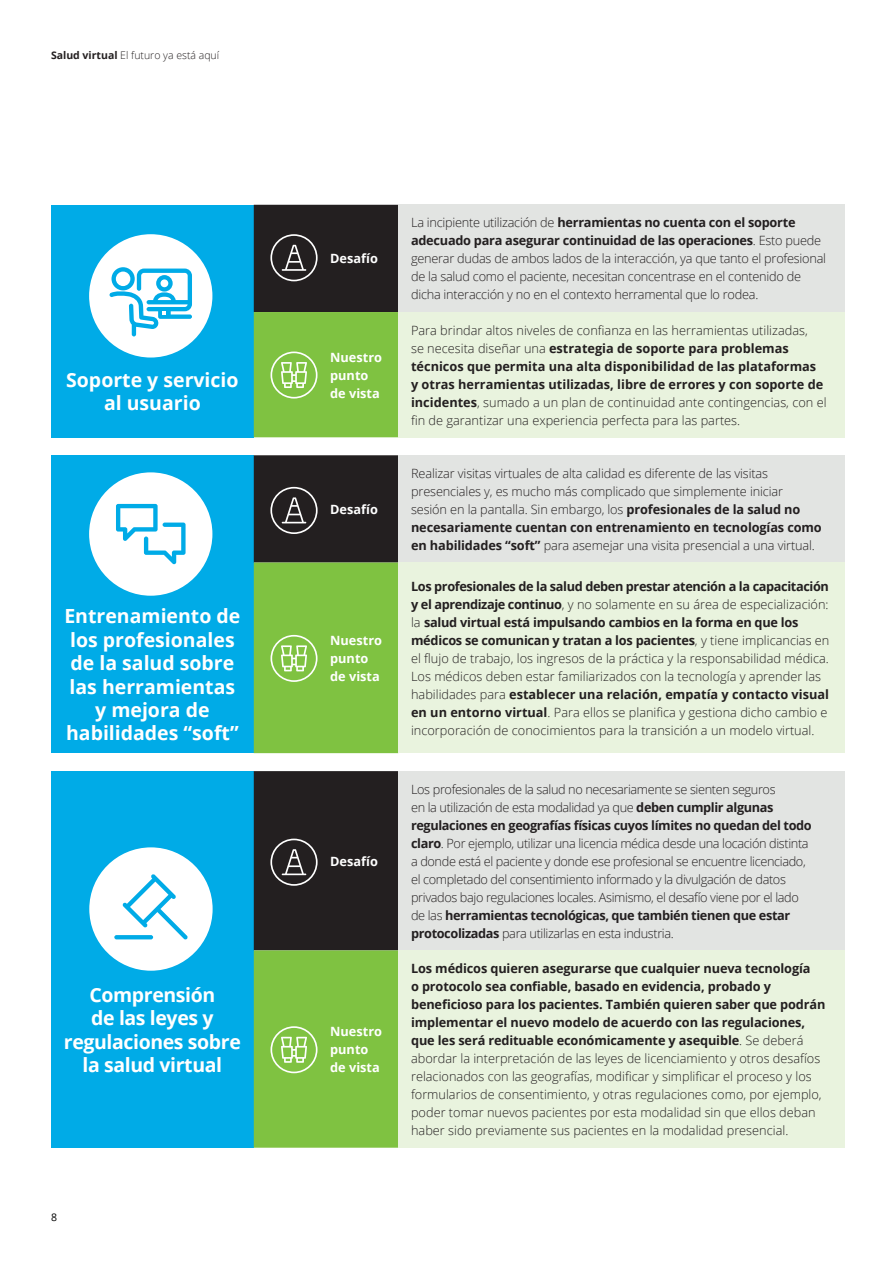
<style>
.page{position:relative;width:893px;height:1263px;background:#fff}
.page>*{position:absolute;margin:0;border:0;box-sizing:border-box;transform-origin:0 0}
.Brochure_title___Rig{font:700 19.5px/23.4px "Open Sans";color:#fff;text-align:center}
.Brochure_title___Rig-2{font:700 19.5px/23.4px "Open Sans";letter-spacing:-.02em;color:#fff;text-align:center}
.Brochure_title___Rig-3{font:300 12.75px/18px "Open Sans";letter-spacing:-.01em;color:#231f20}
.Brochure_title___Rig-4{font:300 12.75px/18px "Open Sans";letter-spacing:-.03em;color:#231f20}
.Brochure_title___Rig-5{font:700 12.75px/18px "Open Sans";letter-spacing:-.03em;color:#231f20}
.Brochure_title___Rig-6{font:700 12.75px/18px "Open Sans";color:#fff}
.Brochure_title___Rig-7{font:300 10.5px "Open Sans";color:#231f20}
.Folio_Left_pg__7_9_5{font:10.5px "Open Sans";color:#010101}
.s1{font-weight:700}
.s2{font-weight:300}
</style>
<div class="page">
<div style="left:51px;top:205px;width:203px;height:232px;background:#00abe7"></div>
<div style="left:398px;top:205px;width:447px;height:107px;background:#e2e4e2"></div>
<div style="left:398px;top:312px;width:447px;height:125px;background:#e9f3de"></div>
<svg style="left:254px;top:205px;width:144px;height:232px;background:#587935"></svg>
<svg style="left:89px;top:234px;width:123px;height:123px"></svg>
<div style="left:161px;top:279px;width:7px;height:8px;background:#fff;border-radius:50%"></div>
<div style="left:51px;top:455px;width:203px;height:298px;background:#00abe7"></div>
<div style="left:398px;top:455px;width:447px;height:107px;background:#e2e4e2"></div>
<div style="left:398px;top:562px;width:447px;height:191px;background:#e9f3de"></div>
<svg style="left:254px;top:455px;width:144px;height:298px;background:#618a39"></svg>
<svg style="left:89px;top:472px;width:123px;height:124px"></svg>
<div style="left:51px;top:771px;width:203px;height:377px;background:#00abe7"></div>
<div style="left:398px;top:771px;width:447px;height:179px;background:#e2e4e2"></div>
<div style="left:398px;top:950px;width:447px;height:198px;background:#e9f3de"></div>
<svg style="left:254px;top:771px;width:144px;height:377px;background:#567635"></svg>
<svg style="left:89px;top:847px;width:124px;height:124px"></svg>
<p class="Brochure_title___Rig-7" style="left:51px;top:48px;width:170px"><span class="s1">Salud virtual</span> El futuro ya está aquí</p>
<p class="Brochure_title___Rig" style="left:66px;top:368px;width:174px">Soporte y servicio al usuario</p>
<p class="Brochure_title___Rig" style="left:64px;top:604px;width:178px">Entrenamiento de los profesionales de la salud sobre las herramientas y mejora de habilidades “soft”</p>
<p class="Brochure_title___Rig-2" style="left:64px;top:983px;width:178px">Comprensión<br>de las leyes y regulaciones sobre la salud virtual</p>
<p class="Folio_Left_pg__7_9_5" style="left:51px;top:1210px;width:8px">8</p>
<p class="Brochure_title___Rig-6" style="left:330px;top:249px;width:49px">Desafío</p>
<p class="Brochure_title___Rig-6" style="left:330px;top:348px;width:53px">Nuestro punto de vista</p>
<p class="Brochure_title___Rig-6" style="left:330px;top:500px;width:49px">Desafío</p>
<p class="Brochure_title___Rig-6" style="left:330px;top:631px;width:53px">Nuestro punto de vista</p>
<p class="Brochure_title___Rig-6" style="left:330px;top:852px;width:49px">Desafío</p>
<p class="Brochure_title___Rig-6" style="left:330px;top:1022px;width:53px">Nuestro punto de vista</p>
<p class="Brochure_title___Rig-3" style="left:411px;top:213px;width:416px">La incipiente utilización de <span class="s1">herramientas no cuenta con el soporte adecuado para asegurar continuidad de las operaciones</span>. Esto puede generar dudas de ambos lados de la interacción, ya que tanto el profesional de la salud como el paciente, necesitan concentrase en el contenido de dicha interacción y no en el contexto herramental que lo rodea.</p>
<p class="Brochure_title___Rig-3" style="left:411px;top:321px;width:417px">Para brindar altos niveles de confianza en las herramientas utilizadas,<br>se necesita diseñar una <span class="s1">estrategia de soporte para problemas técnicos que permita una alta disponibilidad de las plataformas y otras herramientas utilizadas, libre de errores y con soporte de incidentes</span>, sumado a un plan de continuidad ante contingencias, con el fin de garantizar una experiencia perfecta para las partes.</p>
<p class="Brochure_title___Rig-3" style="left:411px;top:464px;width:412px">Realizar visitas virtuales de alta calidad es diferente de las visitas presenciales y, es mucho más complicado que simplemente iniciar sesión en la pantalla. Sin embargo, los <span class="s1">profesionales de la salud no necesariamente cuentan con entrenamiento en tecnologías como en habilidades “soft”</span> para asemejar una visita presencial a una virtual.</p>
<p class="Brochure_title___Rig-5" style="left:411px;top:577px;width:419px">Los profesionales de la salud deben prestar atención a la capacitación y el aprendizaje continuo<span class="s2">, y no solamente en su área de especialización:</span></p>
<p class="Brochure_title___Rig-3" style="left:411px;top:613px;width:420px">la <span class="s1">salud virtual está impulsando cambios en la forma en que los médicos se comunican y tratan a los pacientes</span>, y tiene implicancias en el flujo de trabajo, los ingresos de la práctica y la responsabilidad médica.</p>
<p class="Brochure_title___Rig-3" style="left:411px;top:667px;width:419px">Los médicos deben estar familiarizados con la tecnología y aprender las habilidades para <span class="s1">establecer una relación, empatía y contacto visual en un entorno virtual</span>. Para ellos se planifica y gestiona dicho cambio e incorporación de conocimientos para la transición a un modelo virtual.</p>
<p class="Brochure_title___Rig-4" style="left:411px;top:780px;width:402px">Los profesionales de la salud no necesariamente se sienten seguros<br>en la utilización de esta modalidad ya que <span class="s1">deben cumplir algunas regulaciones en geografías físicas cuyos límites no quedan del todo claro</span>. Por ejemplo, utilizar una licencia médica desde una locación distinta a donde está el paciente y donde ese profesional se encuentre licenciado, el completado del consentimiento informado y la divulgación de datos privados bajo regulaciones locales. Asimismo, el desafío viene por el lado de las <span class="s1">herramientas tecnológicas, que también tienen que estar protocolizadas</span> para utilizarlas en esta industria.</p>
<p class="Brochure_title___Rig-3" style="left:411px;top:959px;width:416px"><span class="s1">Los médicos quieren asegurarse que cualquier nueva tecnología<br>o protocolo sea confiable, basado en evidencia, probado y beneficioso para los pacientes. También quieren saber que podrán implementar el nuevo modelo de acuerdo con las regulaciones, que les será redituable económicamente y asequible</span>. Se deberá abordar la interpretación de las leyes de licenciamiento y otros desafíos relacionados con las geografías, modificar y simplificar el proceso y los formularios de consentimiento, y otras regulaciones como, por ejemplo, poder tomar nuevos pacientes por esta modalidad sin que ellos deban haber sido previamente sus pacientes en la modalidad presencial.</p>
</div>
